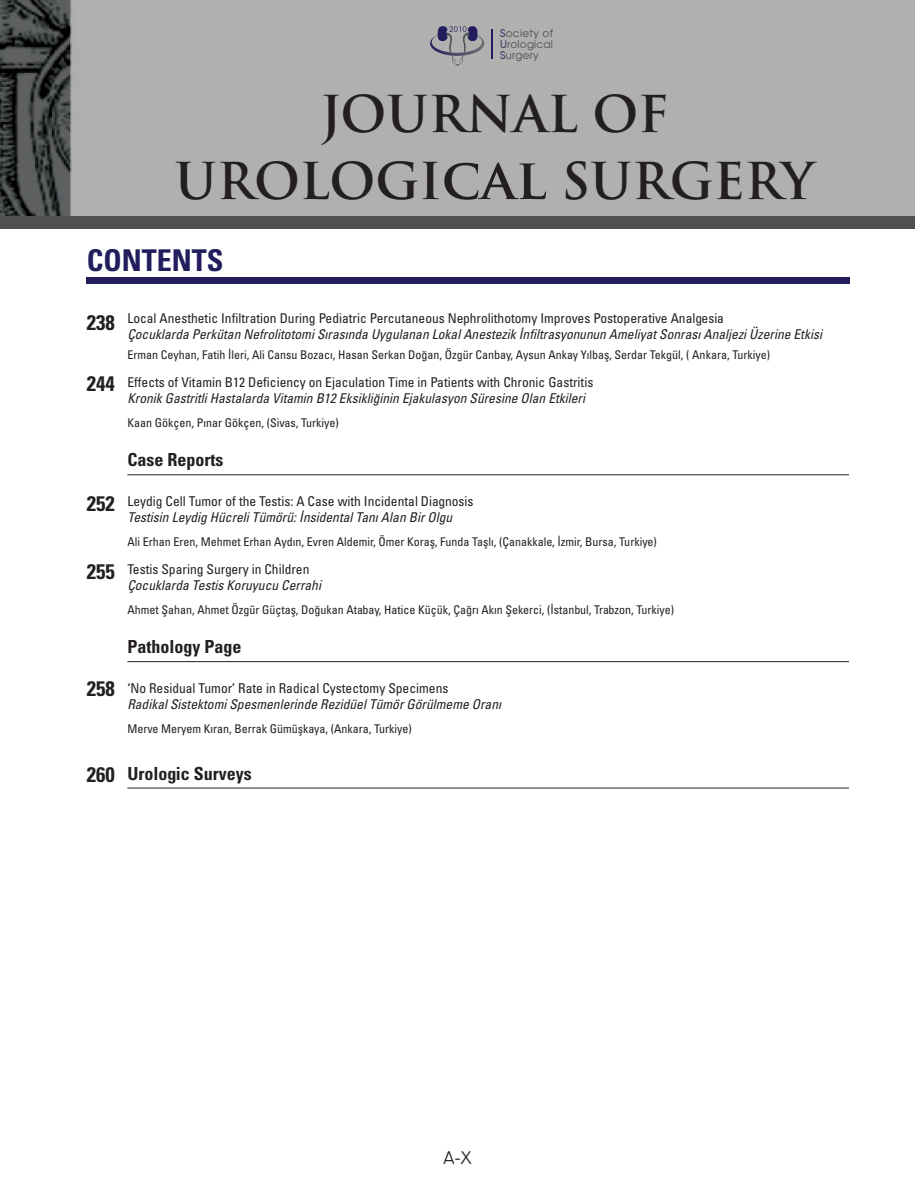
<style>
.page{position:relative;width:915px;height:1191px;background:#fff}
.page>*{position:absolute;margin:0;border:0;box-sizing:border-box;transform-origin:0 0}
.t1{font:700 49.5px/66.6px "Trajan Pro";color:#231f20;text-align:center}
.t2{font:30px "Univers Cond Bd Tr";color:#221d5d}
.t3{font:21px "Univers Cond Bd Tr";color:#231f20}
.t4{font:18px "Univers Cond Bd Tr";color:#231f20}
.t5{font:18px "VAG Rounded Thin Tr";color:#231f20}
.t6{font:13.5px "Univers Cond Ita Tr";color:#231f20}
.t7{font:13.5px "Univers Condensed Tr";color:#231f20}
.t8{font:12px "Univers Condensed Tr";color:#231f20}
.t9{font:10.5px/11.2px "Avant Garde Tr";letter-spacing:.02em;color:#505052;text-align:justify}
.s1{color:#221d5d}
.s2{font-size:55.5px}
</style>
<div class="page">
<img style="left:0;top:0;width:914px;height:216px">
<div style="left:87px;top:277px;width:762px;height:6px;background:#221d5d"></div>
<div style="left:0;top:216px;width:914px;height:13px;background:#505052"></div>
<hr style="left:491px;top:29px;width:1px;height:30px;background:#221d5d">
<svg style="left:430px;top:26px;width:54px;height:41px;background:#91919a"></svg>
<hr style="left:127px;top:474px;width:721px;height:1px;background:#231f20">
<hr style="left:127px;top:661px;width:721px;height:1px;background:#231f20">
<hr style="left:127px;top:787px;width:721px;height:1px;background:#231f20">
<p class="t9" style="left:500px;top:27px;width:54px"><span class="s1">S</span>ociety of <span class="s1">U</span>rological <span class="s1">S</span>urgery</p>
<h1 class="t1" style="left:175px;top:82px;width:640px">JOURNAL OF<br>UROLOGI<span class="s2">cal</span> SURGERY</h1>
<h2 class="t2" style="left:87px;top:241px;width:138px">CONTENTS</h2>
<h3 class="t3" style="left:87px;top:309px;width:29px">238</h3>
<h3 class="t3" style="left:87px;top:371px;width:29px">244</h3>
<h3 class="t3" style="left:87px;top:491px;width:29px">252</h3>
<h3 class="t3" style="left:87px;top:558px;width:29px">255</h3>
<h3 class="t3" style="left:87px;top:676px;width:29px">258</h3>
<h3 class="t3" style="left:87px;top:761px;width:29px">260</h3>
<p class="t7" style="left:127px;top:310px;width:598px">Local Anesthetic Infiltration During Pediatric Percutaneous Nephrolithotomy Improves Postoperative Analgesia</p>
<p class="t6" style="left:127px;top:325px;width:696px">Çocuklarda Perkütan Nefrolitotomi Sırasında Uygulanan Lokal Anestezik İnfiltrasyonunun Ameliyat Sonrası Analjezi Üzerine Etkisi</p>
<p class="t8" style="left:127px;top:347px;width:644px">Erman Ceyhan, Fatih İleri, Ali Cansu Bozacı, Hasan Serkan Doğan, Özgür Canbay, Aysun Ankay Yılbaş, Serdar Tekgül, ( Ankara, Turkiye)</p>
<p class="t7" style="left:127px;top:374px;width:467px">Effects of Vitamin B12 Deficiency on Ejaculation Time in Patients with Chronic Gastritis</p>
<p class="t6" style="left:127px;top:389px;width:459px">Kronik Gastritli Hastalarda Vitamin B12 Eksikliğinin Ejakulasyon Süresine Olan Etkileri</p>
<p class="t8" style="left:127px;top:415px;width:213px">Kaan Gökçen, Pınar Gökçen, (Sivas, Turkiye)</p>
<h3 class="t4" style="left:127px;top:449px;width:97px">Case Reports</h3>
<p class="t7" style="left:127px;top:493px;width:347px">Leydig Cell Tumor of the Testis: A Case with Incidental Diagnosis</p>
<p class="t6" style="left:127px;top:508px;width:326px">Testisin Leydig Hücreli Tümörü: İnsidental Tanı Alan Bir Olgu</p>
<p class="t8" style="left:127px;top:534px;width:531px">Ali Erhan Eren, Mehmet Erhan Aydın, Evren Aldemir, Ömer Koraş, Funda Taşlı, (Çanakkale, İzmir, Bursa, Turkiye)</p>
<p class="t7" style="left:127px;top:560px;width:183px">Testis Sparing Surgery in Children</p>
<p class="t6" style="left:127px;top:576px;width:195px">Çocuklarda Testis Koruyucu Cerrahi</p>
<p class="t8" style="left:127px;top:601px;width:548px">Ahmet Şahan, Ahmet Özgür Güçtaş, Doğukan Atabay, Hatice Küçük, Çağrı Akın Şekerci, (İstanbul, Trabzon, Turkiye)</p>
<h3 class="t4" style="left:127px;top:636px;width:116px">Pathology Page</h3>
<p class="t7" style="left:127px;top:679px;width:322px">‘No Residual Tumor’ Rate in Radical Cystectomy Specimens</p>
<p class="t6" style="left:127px;top:695px;width:375px">Radikal Sistektomi Spesmenlerinde Rezidüel Tümör Görülmeme Oranı</p>
<p class="t8" style="left:127px;top:720px;width:286px">Merve Meryem Kıran, Berrak Gümüşkaya, (Ankara, Turkiye)</p>
<h3 class="t4" style="left:127px;top:762px;width:126px">Urologic Surveys</h3>
<h3 class="t5" style="left:443px;top:1147px;width:30px">A-X</h3>
</div>
